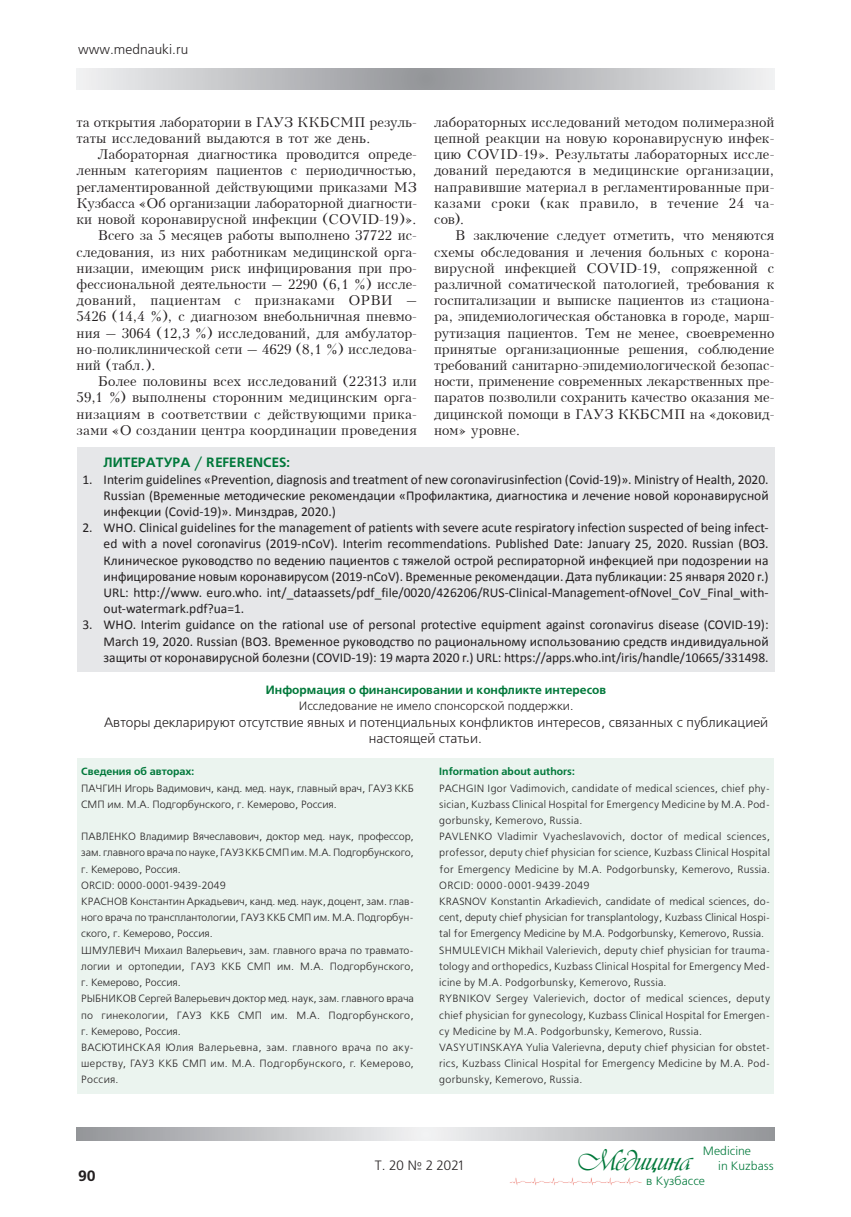
<style>
.page{position:relative;width:851px;height:1217px;background:#fff}
.page>*{position:absolute;margin:0;border:0;box-sizing:border-box;transform-origin:0 0}
.t1{font:30px "Vivaldi DCL";color:#00783a}
.t2{font:700 15px "Free Set C";color:#231f20}
.t3{font:13.5px/16.2px "Kudrashov Plain";color:#231f20;text-align:justify}
.t4{font:13.5px/16.2px "Calibri";color:#231f20;text-align:justify}
.t5{font:13.5px/16.2px "Free Set C";color:#231f20}
.t6{font:13.5px "Kudrashov Plain";letter-spacing:.02em;color:#231f20}
.t7{font:13.5px "Kudrashov Plain";letter-spacing:.025em;color:#231f20}
.t8{font:700 13.5px "Free Set C";color:#00783a}
.t9{font:700 12px "Free Set C";color:#00783a}
.t10{font:12px "Free Set C";color:#231f20}
.t11{font:12px/15px "Free Set C";color:#00783a}
.t12{font:10.5px/16.2px "Free Set C";letter-spacing:.015em;color:#231f20}
.t13{font:700 10.5px "Free Set C";color:#00783a}
</style>
<div class="page">
<svg style="left:77px;top:68px;width:697px;height:21px"></svg>
<svg style="left:77px;top:1127px;width:697px;height:13px"></svg>
<img style="left:509px;top:1177px;width:132px;height:9px">
<div style="left:77px;top:447px;width:697px;height:225px;background:#e6e7e9"></div>
<div style="left:77px;top:758px;width:349px;height:335px;background:#ebf4ef"></div>
<div style="left:426px;top:758px;width:348px;height:335px;background:#ebf4ef"></div>
<p class="t5" style="left:78px;top:42px;width:112px">www.mednauki.ru</p>
<p class="t3" style="left:77px;top:114px;width:342px">та открытия лаборатории в ГАУЗ ККБСМП резуль&shy;таты исследований выдаются в тот же день.</p>
<p class="t3" style="left:98px;top:147px;width:320px">Лабораторная диагностика проводится опреде-</p>
<p class="t3" style="left:77px;top:163px;width:342px">ленным категориям пациентов с периодичностью,</p>
<p class="t3" style="left:77px;top:179px;width:342px">регламентированной действующими приказами МЗ</p>
<p class="t3" style="left:77px;top:195px;width:342px">Кузбасса «Об организации лабораторной диагности-</p>
<p class="t3" style="left:77px;top:211px;width:341px">ки новой коронавирусной инфекции (COVID-19)».</p>
<p class="t3" style="left:98px;top:228px;width:320px">Всего за 5 месяцев работы выполнено 37722 ис-</p>
<p class="t3" style="left:77px;top:244px;width:342px">следования, из них работникам медицинской орга-</p>
<p class="t3" style="left:77px;top:260px;width:342px">низации, имеющим риск инфицирования при про-</p>
<p class="t3" style="left:77px;top:276px;width:342px">фессиональной деятельности – 2290 (6,1 %) иссле-</p>
<p class="t7" style="left:77px;top:292px;width:342px">дований, пациентам с признаками ОРВИ –</p>
<p class="t3" style="left:77px;top:309px;width:342px">5426 (14,4 %), с диагнозом внебольничная пневмо-</p>
<p class="t3" style="left:77px;top:325px;width:342px">ния – 3064 (12,3 %) исследований, для амбулатор-</p>
<p class="t3" style="left:77px;top:341px;width:342px">но-поликлинической сети – 4629 (8,1 %) исследова-</p>
<p class="t3" style="left:77px;top:357px;width:81px">ний (табл.).</p>
<p class="t3" style="left:98px;top:373px;width:320px">Более половины всех исследований (22313 или</p>
<p class="t3" style="left:77px;top:390px;width:342px">59,1 %) выполнены сторонним медицинским орга-</p>
<p class="t6" style="left:77px;top:406px;width:342px">низациям в соответствии с действующими прика-</p>
<p class="t3" style="left:77px;top:422px;width:342px">зами «О создании центра координации проведения</p>
<p class="t3" style="left:434px;top:114px;width:342px">лабораторных исследований методом полимеразной цепной реакции на новую коронавирусную инфек&shy;цию COVID-19». Результаты лабораторных иссле&shy;дований передаются в медицинские организации, направившие материал в регламентированные при&shy;казами сроки (как правило, в течение 24 ча&shy;сов).</p>
<p class="t3" style="left:434px;top:228px;width:342px;text-indent:21px">В заключение следует отметить, что меняются схемы обследования и лечения больных с корона&shy;вирусной инфекцией COVID-19, сопряженной с различной соматической патологией, требования к госпитализации и выписке пациентов из стациона&shy;ра, эпидемиологическая обстановка в городе, марш&shy;рутизация пациентов. Тем не менее, своевременно принятые организационные решения, соблюдение требований санитарно-эпидемиологической безопас&shy;ности, применение современных лекарственных пре&shy;паратов позволили сохранить качество оказания ме&shy;дицинской помощи в ГАУЗ ККБСМП на «доковид&shy;ном» уровне.</p>
<p class="t8" style="left:104px;top:455px;width:188px">ЛИТЕРАТУРА / REFERENCES:</p>
<p class="t4" style="left:104px;top:471px;width:666px;text-indent:-21px">1. Interim guidelines «Prevention, diagnosis and treatment of new coronavirusinfection (Covid-19)». Ministry of Health, 2020.<br>Russian (Временные методические рекомендации «Профилактика, диагностика и лечение новой коронавирусной инфекции (Covid-19)». Минздрав, 2020.)</p>
<p class="t4" style="left:104px;top:519px;width:666px;text-indent:-21px">2. WHO. Clinical guidelines for the management of patients with severe acute respiratory infection suspected of being infect&shy;ed with a novel coronavirus (2019-nCoV). Interim recommendations. Published Date: January 25, 2020. Russian (ВОЗ.<br>Клиническое руководство по ведению пациентов с тяжелой острой респираторной инфекцией при подозрении на инфицирование новым коронавирусом (2019-nCoV). Временные рекомендации. Дата публикации: 25 января 2020 г.)<br>URL: http://www. euro.who. int/_dataassets/pdf_file/0020/426206/RUS-Clinical-Management-ofNovel_CoV_Final_with&shy;out-watermark.pdf?ua=1.</p>
<p class="t4" style="left:104px;top:616px;width:666px;text-indent:-21px">3. WHO. Interim guidance on the rational use of personal protective equipment against coronavirus disease (COVID-19):<br>March 19, 2020. Russian (ВОЗ. Временное руководство по рациональному использованию средств индивидуальной защиты от коронавирусной болезни (COVID-19): 19 марта 2020 г.) URL: https://apps.who.int/iris/handle/10665/331498.</p>
<p class="t9" style="left:266px;top:683px;width:342px">Информация о финансировании и конфликте интересов</p>
<p class="t10" style="left:299px;top:699px;width:276px">Исследование не имело спонсорской поддержки.</p>
<p class="t5" style="left:369px;top:714px;width:401px;text-indent:-265px">Авторы декларируют отсутствие явных и потенциальных конфликтов интересов, связанных с публикацией настоящей статьи.</p>
<p class="t13" style="left:81px;top:765px;width:115px">Сведения об авторах:</p>
<p class="t12" style="left:81px;top:780px;width:334px">ПАЧГИН Игорь Вадимович, канд. мед. наук, главный врач, ГАУЗ ККБ<br>СМП им. М.А. Подгорбунского, г. Кемерово, Россия.</p>
<p class="t12" style="left:81px;top:828px;width:334px">ПАВЛЕНКО Владимир Вячеславович, доктор мед. наук, профессор, зам. главного врача по науке, ГАУЗ ККБ СМП им. М.А. Подгорбунского, г. Кемерово, Россия.<br>ORCID: 0000-0001-9439-2049<br>КРАСНОВ Константин Аркадьевич, канд. мед. наук, доцент, зам. глав&shy;ного врача по трансплантологии, ГАУЗ ККБ СМП им. М.А. Подгорбун&shy;ского, г. Кемерово, Россия.<br>ШМУЛЕВИЧ Михаил Валерьевич, зам. главного врача по травмато&shy;логии и ортопедии, ГАУЗ ККБ СМП им. М.А. Подгорбунского, г. Кемерово, Россия.<br>РЫБНИКОВ Сергей Валерьевич доктор мед. наук, зам. главного врача по гинекологии, ГАУЗ ККБ СМП им. М.А. Подгорбунского, г. Кемерово, Россия.<br>ВАСЮТИНСКАЯ Юлия Валерьевна, зам. главного врача по аку&shy;шерству, ГАУЗ ККБ СМП им. М.А. Подгорбунского, г. Кемерово, Россия.</p>
<p class="t13" style="left:439px;top:765px;width:137px">Information about authors:</p>
<p class="t12" style="left:439px;top:780px;width:332px">PACHGIN Igor Vadimovich, candidate of medical sciences, chief phy&shy;sician, Kuzbass Clinical Hospital for Emergency Medicine by M.A. Pod&shy;gorbunsky, Kemerovo, Russia.<br>PAVLENKO Vladimir Vyacheslavovich, doctor of medical sciences, professor, deputy chief physician for science, Kuzbass Clinical Hospital for Emergency Medicine by M.A. Podgorbunsky, Kemerovo, Russia.<br>ORCID: 0000-0001-9439-2049<br>KRASNOV Konstantin Arkadievich, candidate of medical sciences, do&shy;cent, deputy chief physician for transplantology, Kuzbass Clinical Hospi&shy;tal for Emergency Medicine by M.A. Podgorbunsky, Kemerovo, Russia.<br>SHMULEVICH Mikhail Valerievich, deputy chief physician for trauma&shy;tology and orthopedics, Kuzbass Clinical Hospital for Emergency Med&shy;icine by M.A. Podgorbunsky, Kemerovo, Russia.<br>RYBNIKOV Sergey Valerievich, doctor of medical sciences, deputy chief physician for gynecology, Kuzbass Clinical Hospital for Emergen&shy;cy Medicine by M.A. Podgorbunsky, Kemerovo, Russia.<br>VASYUTINSKAYA Yulia Valerievna, deputy chief physician for obstet&shy;rics, Kuzbass Clinical Hospital for Emergency Medicine by M.A. Pod&shy;gorbunsky, Kemerovo, Russia.</p>
<h2 class="t2" style="left:78px;top:1166px;width:19px">90</h2>
<p class="t5" style="left:375px;top:1157px;width:90px">T. 20 № 2 2021</p>
<p class="t11" style="left:718px;top:1143px;width:57px;text-indent:-15px">Medicine<br>in Kuzbass</p>
<h1 class="t1" style="left:578px;top:1143px;width:114px">Медицина</h1>
<p class="t11" style="left:646px;top:1173px;width:60px">в Кузбассе</p>
</div>
